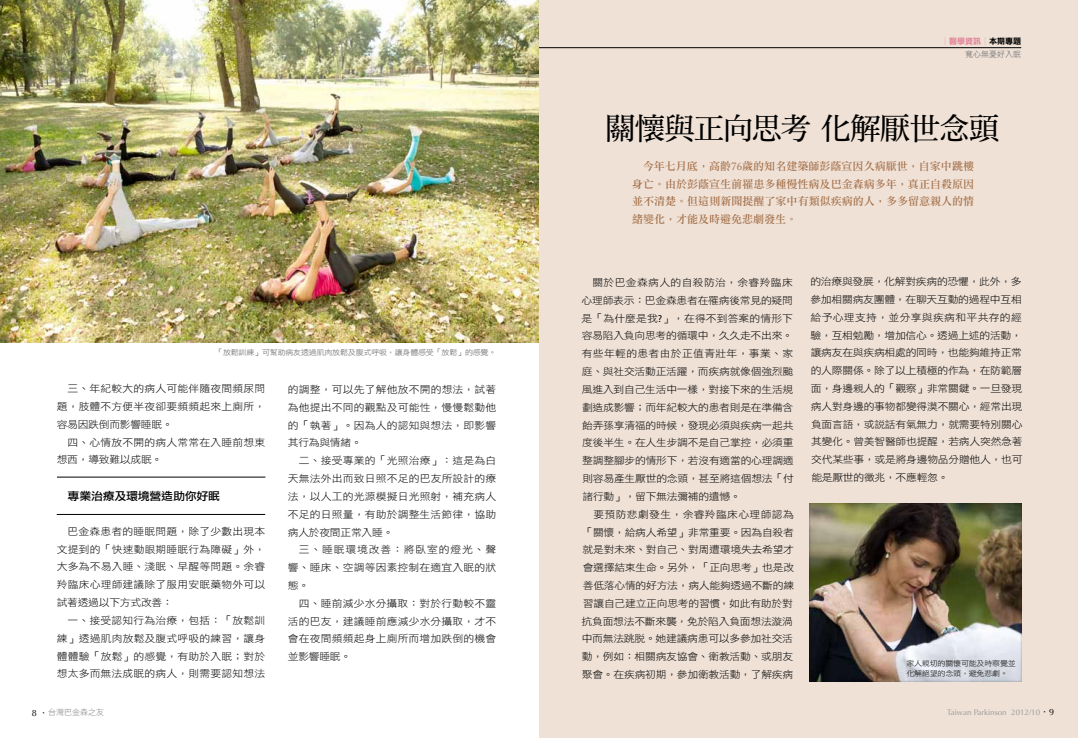
<style>
.page{position:relative;width:1078px;height:738px;background:#fff}
.page>*{position:absolute;margin:0;border:0;box-sizing:border-box;transform-origin:0 0}
.t1{font:30px "DF Ming Std W7";letter-spacing:-.02em;color:#000}
.t2{font:11.2px "DF Li Hei Std W5";letter-spacing:-.025em;color:#000;scale:1.08 1}
.t3{font:11px/17.8px "DF Li Song Std W5";letter-spacing:.005em;color:#a47049;text-align:justify}
.t4{font:10px/17.8px "DF Li Hei Std W3";letter-spacing:.015em;color:#000;text-align:justify;scale:1.08 1}
.t5{font:10px/17.8px "DF Li Hei Std W3";letter-spacing:-.025em;color:#000;scale:1.08 1}
.t6{font:8px "Optima";color:#939598}
.t7{font:8px "DF Li Hei Std W7";color:#e38399}
.t8{font:8px "DF Li Hei Std W3";color:#808285}
.t9{font:8px "DF Li Hei Std W3";color:#636466}
.t10{font:7.4px "DF Li Hei Std W3";letter-spacing:-.025em;color:#58595b;scale:1.08 1}
.t11{font:7.4px/10px "DF Li Hei Std W3";letter-spacing:-.025em;color:#000;scale:1.08 1}
.s1{color:#000}
.s2{font-family:"Adobe Caslon Pro"}
.s3{font-family:"Myriad Pro"}
.s4{font-family:"Optima";font-size:9px;color:#000}
.s5{font-family:"DF Li Hei Std W5";font-size:9px;color:#000}
.s6{font-size:9px;color:#000}
</style>
<div class="page">
<div style="left:539px;top:0;width:538px;height:737px;background:#efe1d6"></div>
<hr style="left:57px;top:47px;width:963px;height:1px;background:#000">
<img style="left:0;top:0;width:539px;height:342px">
<hr style="left:57px;top:476px;width:208px;height:1px;background:#000">
<hr style="left:57px;top:514px;width:208px;height:1px;background:#000">
<div style="left:809px;top:502px;width:212px;height:179px;background:#000;opacity:.25"></div>
<p class="t7" style="left:940px;top:37px;width:81px">│醫學資訊│<span class="s1">本期專題</span></p>
<p class="t9" style="left:964px;top:49px;width:57px">寬心無憂好入眠</p>
<h1 class="t1" style="left:605px;top:112px;width:395px">關懷與正向思考 化解厭世念頭</h1>
<p class="t10" style="left:215px;top:348px;width:262px">「放鬆訓練」可幫助病友透過肌肉放鬆及腹式呼吸，讓身體感受「放鬆」的感覺。</p>
<p class="t4" style="left:57px;top:379px;width:194px;text-indent:11px">三、年紀較大的病人可能伴隨夜間頻尿問題，肢體不方便半夜卻要頻頻起來上廁所，容易因跌倒而影響睡眠。</p>
<p class="t4" style="left:57px;top:432px;width:194px;text-indent:11px">四、心情放不開的病人常常在入睡前想東想西，導致難以成眠。</p>
<p class="t2" style="left:68px;top:489px;width:143px">專業治療及環境營造助你好眠</p>
<p class="t4" style="left:57px;top:521px;width:195px;text-indent:11px">巴金森患者的睡眠問題，除了少數出現本文提到的「快速動眼期睡眠行為障礙」外，大多為不易入睡、淺眠、早醒等問題。余睿羚臨床心理師建議除了服用安眠藥物外可以試著透過以下方式改善：</p>
<p class="t4" style="left:57px;top:610px;width:194px;text-indent:11px">一、接受認知行為治療，包括：「放鬆訓練」透過肌肉放鬆及腹式呼吸的練習，讓身體體驗「放鬆」的感覺，有助於入眠；對於想太多而無法成眠的病人，則需要認知想法</p>
<p class="t4" style="left:288px;top:380px;width:194px">的調整，可以先了解他放不開的想法，試著為他提出不同的觀點及可能性，慢慢鬆動他的「執著」。因為人的認知與想法，即影響其行為與情緒。</p>
<p class="t4" style="left:288px;top:451px;width:194px;text-indent:11px">二、接受專業的「光照治療」：這是為白天無法外出而致日照不足的巴友所設計的療法，以人工的光源模擬日光照射，補充病人不足的日照量，有助於調整生活節律，協助病人於夜間正常入睡。</p>
<p class="t4" style="left:288px;top:540px;width:194px;text-indent:11px">三、睡眠環境改善：將臥室的燈光、聲響、睡床、空調等因素控制在適宜入眠的狀態。</p>
<p class="t4" style="left:288px;top:593px;width:194px;text-indent:11px">四、睡前減少水分攝取：對於行動較不靈活的巴友，建議睡前應減少水分攝取，才不會在夜間頻頻起身上廁所而增加跌倒的機會並影響睡眠。</p>
<p class="t3" style="left:631px;top:157px;width:344px;text-indent:11px">今年七月底，高齡<span class="s2">76</span>歲的知名建築師彭蔭宣因久病厭世，自家中跳樓身亡。由於彭蔭宣生前罹患多種慢性病及巴金森病多年，真正自殺原因並不清楚。但這則新聞提醒了家中有類似疾病的人，多多留意親人的情緒變化，才能及時避免悲劇發生。</p>
<p class="t4" style="left:581px;top:273px;width:198px;text-indent:11px">關於巴金森病人的自殺防治，余睿羚臨床心理師表示：巴金森患者在罹病後常見的疑問是「為什麼是我<span class="s3">?</span>」，在得不到答案的情形下容易陷入負向思考的循環中，久久走不出來。有些年輕的患者由於正值青壯年，事業、家庭、與社交活動正活躍，而疾病就像個強烈颱風進入到自己生活中一樣，對接下來的生活規劃造成影響；而年紀較大的患者則是在準備含飴弄孫享清福的時候，發現必須與疾病一起共度後半生。在人生步調不是自己掌控，必須重整調整腳步的情形下，若沒有適當的心理調適則容易產生厭世的念頭，甚至將這個想法「付諸行動」，留下無法彌補的遺憾。</p>
<p class="t5" style="left:581px;top:504px;width:198px;text-indent:12px">要預防悲劇發生，余睿羚臨床心理師認為「關懷，給病人希望」非常重要。因為自殺者就是對未來、對自己、對周遭環境失去希望才會選擇結束生命。另外，「正向思考」也是改善低落心情的好方法，病人能夠透過不斷的練習讓自己建立正向思考的習慣，如此有助於對抗負面想法不斷來襲，免於陷入負面想法漩渦中而無法跳脫。她建議病患可以多參加社交活動，例如：相關病友協會、衛教活動、或朋友聚會。在疾病初期，參加衛教活動，了解疾病</p>
<p class="t4" style="left:810px;top:272px;width:198px">的治療與發展，化解對疾病的恐懼，此外，多參加相關病友團體，在聊天互動的過程中互相給予心理支持，並分享與疾病和平共存的經驗，互相勉勵，增加信心。透過上述的活動，讓病友在與疾病相處的同時，也能夠維持正常的人際關係。除了以上積極的作為，在防範層面，身邊親人的「觀察」非常關鍵。一旦發現病人對身邊的事物都變得漠不關心，經常出現負面言語，或說話有氣無力，就需要特別關心其變化。曾美智醫師也提醒，若病人突然急著交代某些事，或是將身邊物品分贈他人，也可能是厭世的徵兆，不應輕忽。</p>
<p class="t11" style="left:906px;top:657px;width:103px">家人親切的關懷可能及時察覺並化解絕望的念頭，避免悲劇。</p>
<p class="t8" style="left:32px;top:707px;width:74px"><span class="s4">8</span> <span class="s5">．</span>台灣巴金森之友</p>
<p class="t6" style="left:946px;top:707px;width:109px">Taiwan Parkinson 2012/10<span class="s5">．</span><span class="s6">9</span></p>
</div>
